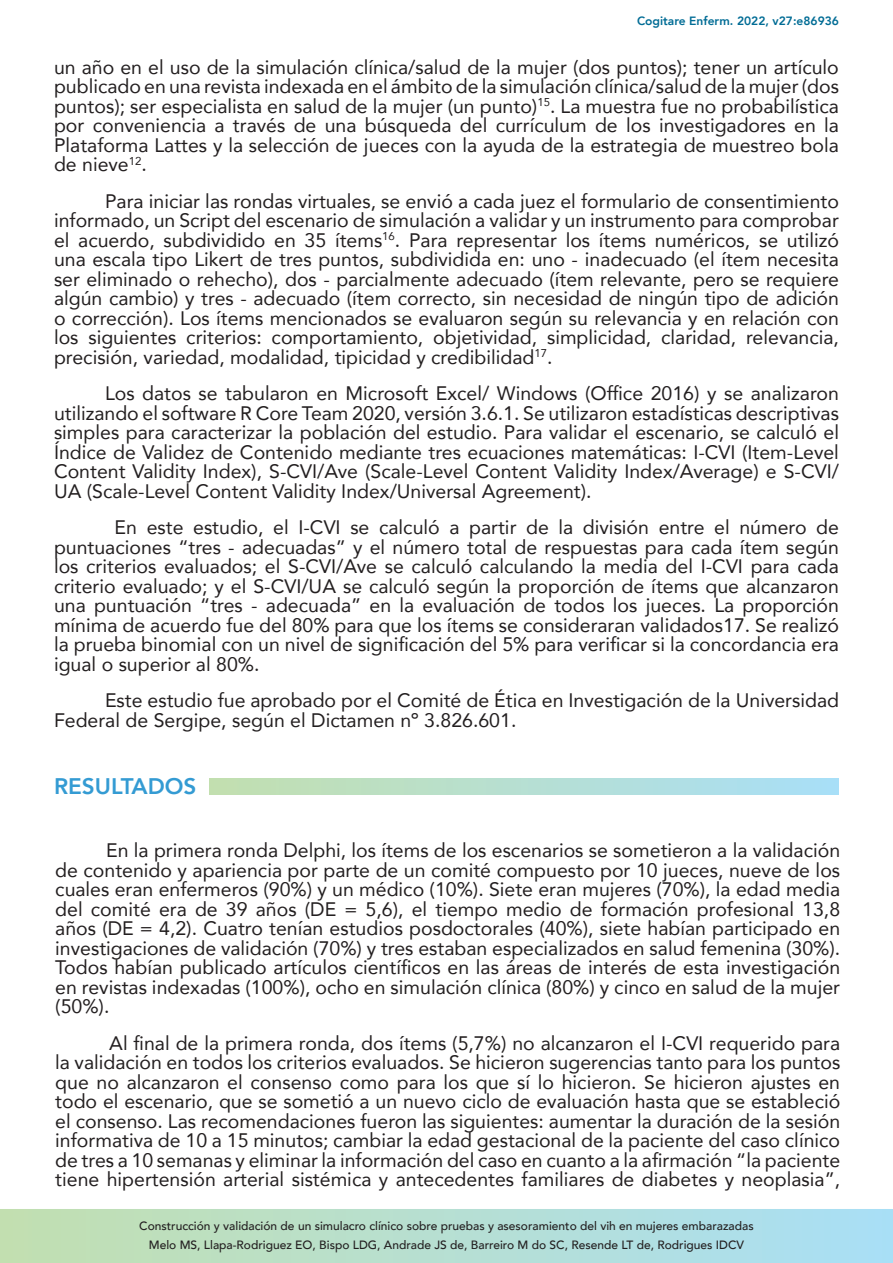
<style>
.page{position:relative;width:893px;height:1263px;background:#fff}
.page>*{position:absolute;margin:0;border:0;box-sizing:border-box;transform-origin:0 0}
.t1{font:800 22.5px "Avenir";color:#349bd3}
.TEXTO{font:19.5px/19.5px "Avenir";color:#231f20;text-align:justify}
.t2{font:500 12px/18.6px "Avenir";color:#231f20;text-align:center}
.t3{font:800 12px "Avenir";color:#006c95}
</style>
<div class="page">
<svg style="left:0;top:1209px;width:893px;height:54px;background:#b6dfd2"></svg>
<div style="left:210px;top:778px;width:629px;height:16px;background:linear-gradient(to right,#c3dfaf,#a9dff7)"></div>
<p class="t3" style="left:637px;top:10px;width:203px">Cogitare Enferm. 2022, v27:e86936</p>
<p class="TEXTO" style="left:54px;top:56px;width:786px">un año en el uso de la simulación clínica/salud de la mujer (dos puntos); tener un artículo publicado en una revista indexada en el ámbito de la simulación clínica/salud de la mujer (dos puntos); ser especialista en salud de la mujer (un punto)<sup>15</sup>. La muestra fue no probabilística por conveniencia a través de una búsqueda del currículum de los investigadores en la Plataforma Lattes y la selección de jueces con la ayuda de la estrategia de muestreo bola de nieve<sup>12</sup>.</p>
<p class="TEXTO" style="left:54px;top:190px;width:786px;text-indent:51px">Para iniciar las rondas virtuales, se envió a cada juez el formulario de consentimiento informado, un Script del escenario de simulación a validar y un instrumento para comprobar el acuerdo, subdividido en 35 ítems<sup>16</sup>. Para representar los ítems numéricos, se utilizó una escala tipo Likert de tres puntos, subdividida en: uno - inadecuado (el ítem necesita ser eliminado o rehecho), dos - parcialmente adecuado (ítem relevante, pero se requiere algún cambio) y tres - adecuado (ítem correcto, sin necesidad de ningún tipo de adición o corrección). Los ítems mencionados se evaluaron según su relevancia y en relación con los siguientes criterios: comportamiento, objetividad, simplicidad, claridad, relevancia, precisión, variedad, modalidad, tipicidad y credibilidad<sup>17</sup>.</p>
<p class="TEXTO" style="left:54px;top:383px;width:787px;text-indent:51px">Los datos se tabularon en Microsoft Excel/ Windows (Office 2016) y se analizaron utilizando el software R Core Team 2020, versión 3.6.1. Se utilizaron estadísticas descriptivas simples para caracterizar la población del estudio. Para validar el escenario, se calculó el Índice de Validez de Contenido mediante tres ecuaciones matemáticas: I-CVI (Item-Level Content Validity Index), S-CVI/Ave (Scale-Level Content Validity Index/Average) e S-CVI/ UA (Scale-Level Content Validity Index/Universal Agreement).</p>
<p class="TEXTO" style="left:54px;top:517px;width:786px;text-indent:61px">En este estudio, el I-CVI se calculó a partir de la división entre el número de puntuaciones “tres - adecuadas” y el número total de respuestas para cada ítem según los criterios evaluados; el S-CVI/Ave se calculó calculando la media del I-CVI para cada criterio evaluado; y el S-CVI/UA se calculó según la proporción de ítems que alcanzaron una puntuación “tres - adecuada” en la evaluación de todos los jueces. La proporción mínima de acuerdo fue del 80% para que los ítems se consideraran validados17. Se realizó la prueba binomial con un nivel de significación del 5% para verificar si la concordancia era igual o superior al 80%.</p>
<p class="TEXTO" style="left:54px;top:690px;width:786px;text-indent:51px">Este estudio fue aprobado por el Comité de Ética en Investigación de la Universidad<br>Federal de Sergipe, según el Dictamen nº 3.826.601.</p>
<p class="t1" style="left:54px;top:766px;width:144px">RESULTADOS</p>
<p class="TEXTO" style="left:55px;top:840px;width:786px;text-indent:51px">En la primera ronda Delphi, los ítems de los escenarios se sometieron a la validación de contenido y apariencia por parte de un comité compuesto por 10 jueces, nueve de los cuales eran enfermeros (90%) y un médico (10%). Siete eran mujeres (70%), la edad media del comité era de 39 años (DE = 5,6), el tiempo medio de formación profesional 13,8 años (DE = 4,2). Cuatro tenían estudios posdoctorales (40%), siete habían participado en investigaciones de validación (70%) y tres estaban especializados en salud femenina (30%).<br>Todos habían publicado artículos científicos en las áreas de interés de esta investigación en revistas indexadas (100%), ocho en simulación clínica (80%) y cinco en salud de la mujer (50%).</p>
<p class="TEXTO" style="left:55px;top:1033px;width:787px;text-indent:54px">Al final de la primera ronda, dos ítems (5,7%) no alcanzaron el I-CVI requerido para la validación en todos los criterios evaluados. Se hicieron sugerencias tanto para los puntos que no alcanzaron el consenso como para los que sí lo hicieron. Se hicieron ajustes en todo el escenario, que se sometió a un nuevo ciclo de evaluación hasta que se estableció el consenso. Las recomendaciones fueron las siguientes: aumentar la duración de la sesión informativa de 10 a 15 minutos; cambiar la edad gestacional de la paciente del caso clínico de tres a 10 semanas y eliminar la información del caso en cuanto a la afirmación “la paciente tiene hipertensión arterial sistémica y antecedentes familiares de diabetes y neoplasia”,</p>
<p class="t2" style="left:139px;top:1216px;width:616px">Construcción y validación de un simulacro clínico sobre pruebas y asesoramiento del vih en mujeres embarazadas<br>Melo MS, Llapa-Rodriguez EO, Bispo LDG, Andrade JS de, Barreiro M do SC, Resende LT de, Rodrigues IDCV</p>
</div>
